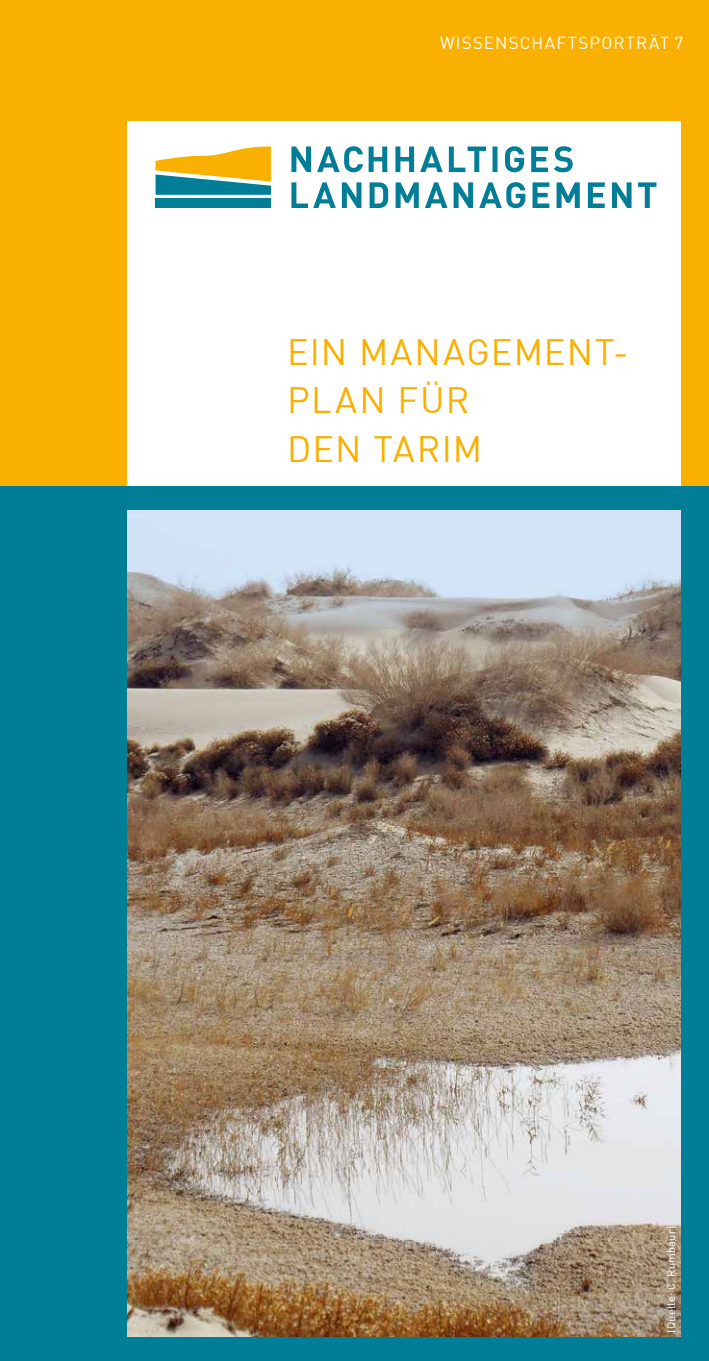
<style>
.page{position:relative;width:709px;height:1361px;background:#fff}
.page>*{position:absolute;margin:0;border:0;box-sizing:border-box;transform-origin:0 0}
.t1{font:36px/48.6px "DIN";letter-spacing:.04em;color:#f9b000}
.t2{font:17px "DIN";letter-spacing:.07em;color:#fff}
.t3{font:11px "DIN";letter-spacing:.025em;color:#fff}
</style>
<div class="page">
<div style="left:0;top:0;width:709px;height:486px;background:#f9b000"></div>
<div style="left:128px;top:121px;width:552px;height:365px;background:#fff"></div>
<div style="left:0;top:486px;width:709px;height:875px;background:#007d97"></div>
<div style="left:155px;top:199px;width:116px;height:9px;background:#007d97"></div>
<svg style="left:155px;top:146px;width:116px;height:49px"></svg>
<svg style="left:291px;top:182px;width:365px;height:26px"></svg>
<svg style="left:291px;top:146px;width:281px;height:26px"></svg>
<img style="left:128px;top:510px;width:552px;height:826px">
<p class="t2" style="left:440px;top:32px;width:245px">WISSENSCHAFTSPORTRÄT 7</p>
<p class="t1" style="left:287px;top:326px;width:228px">EIN MANAGEME</p>
<p class="t1" style="left:566px;top:326px;width:63px">NT-</p>
<p class="t1" style="left:287px;top:375px;width:189px">PLAN FÜR<br>DEN TARIM</p>
<p class="t3" style="left:664px;top:1332px;width:108px;rotate:-90deg">(QUELLE: C. RUMBAUR)</p>
</div>
